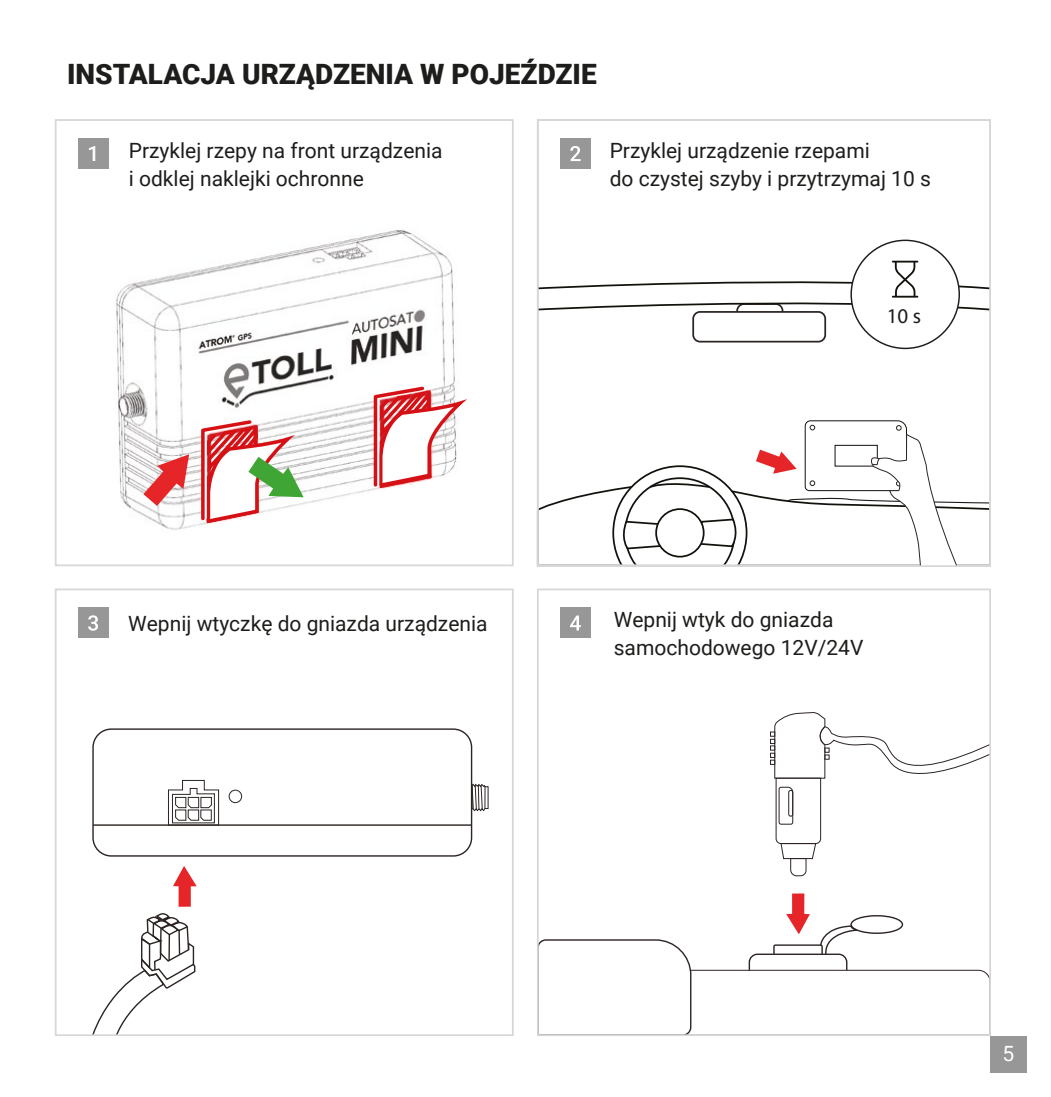
<style>
.page{position:relative;width:1051px;height:1097px;background:#fff}
.page>*{position:absolute;margin:0;border:0;box-sizing:border-box;transform-origin:0 0}
.t1{font:900 28px "Roboto";color:#1d1d1b}
.t2{font:21px/28px "Roboto";color:#1d1d1b}
.t3{font:21px "Myriad Pro";color:#1d1d1b}
.t4{font:21px "Roboto";color:#fff}
.t5{font:500 21px "Roboto";color:#fff}
</style>
<div class="page">
<svg style="left:770px;top:712px;width:217px;height:164px"></svg>
<div style="left:78px;top:607px;width:30px;height:31px;background:#979797"></div>
<svg style="left:88px;top:615px;width:10px;height:15px"></svg>
<div style="left:560px;top:138px;width:30px;height:31px;background:#979797"></div>
<svg style="left:570px;top:146px;width:10px;height:15px"></svg>
<div style="left:55px;top:119px;width:458px;height:447px;border:2px solid #d8d6d6"></div>
<div style="left:560px;top:607px;width:30px;height:31px;background:#979797"></div>
<svg style="left:570px;top:615px;width:10px;height:15px"></svg>
<div style="left:92px;top:728px;width:380px;height:128px;border:1px solid #2b2422;border-radius:18px"></div>
<hr style="left:93px;top:824px;width:378px;height:1px;background:#2b2422">
<svg style="left:168px;top:779px;width:51px;height:46px"></svg>
<div style="left:229px;top:789px;width:13px;height:14px;border:1px solid #2b2422;border-radius:50%"></div>
<svg style="left:471px;top:783px;width:18px;height:28px"></svg>
<svg style="left:93px;top:866px;width:104px;height:166px"></svg>
<div style="left:55px;top:588px;width:458px;height:447px;border:2px solid #d8d6d6"></div>
<img style="left:116px;top:230px;width:339px;height:300px">
<svg style="left:143px;top:454px;width:46px;height:52px"></svg>
<svg style="left:537px;top:893px;width:453px;height:143px"></svg>
<div style="left:692px;top:311px;width:134px;height:31px;border:2px solid #2b2523;border-radius:7px"></div>
<div style="left:79px;top:138px;width:30px;height:31px;background:#979797"></div>
<svg style="left:540px;top:261px;width:451px;height:50px"></svg>
<div style="left:990px;top:1035px;width:36px;height:37px;background:#979797"></div>
<svg style="left:199px;top:418px;width:104px;height:107px"></svg>
<svg style="left:372px;top:384px;width:91px;height:106px"></svg>
<svg style="left:536px;top:420px;width:455px;height:147px"></svg>
<h1 class="t1" style="left:67px;top:54px;width:531px">INSTALACJA URZĄDZENIA W POJEŹDZIE</h1>
<p class="t5" style="left:87px;top:139px;width:13px">1</p>
<p class="t2" style="left:129px;top:136px;width:315px">Przyklej rzepy na front urządzenia i odklej naklejki ochronne</p>
<p class="t2" style="left:609px;top:135px;width:323px">Przyklej urządzenie rzepami<br>do czystej szyby i przytrzymaj 10 s</p>
<p class="t3" style="left:886px;top:303px;width:36px">10 s</p>
<p class="t2" style="left:128px;top:608px;width:361px">Wepnij wtyczkę do gniazda urządzenia</p>
<p class="t2" style="left:613px;top:605px;width:251px">Wepnij wtyk do gniazda samochodowego 12V/24V</p>
<p class="t4" style="left:1002px;top:1038px;width:13px">5</p>
</div>
